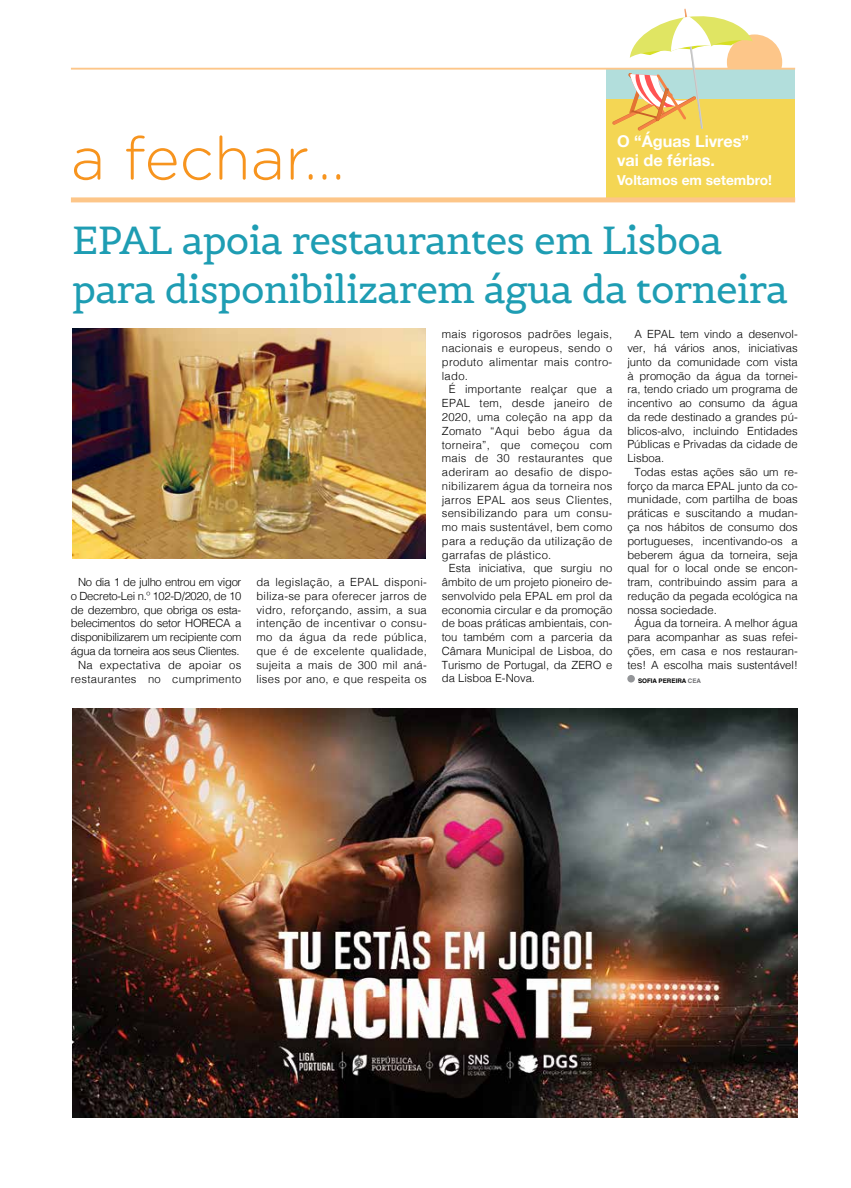
<style>
.page{position:relative;width:851px;height:1188px;background:#fff}
.page>*{position:absolute;margin:0;border:0;box-sizing:border-box;transform-origin:0 0}
.t1{font:300 60px "Gotham Rounded";color:#f7941e}
.t2{font:38.75px/48.8px "Belgrano";letter-spacing:-.02em;color:#1e9db3}
.t3{font:700 16.25px/18.8px "Helvetica Neue";color:#fff}
.t4{font:700 13.75px "Helvetica Neue";color:#fff}
.t5{font:300 11.25px/13.8px "Helvetica";color:#000;text-align:justify}
.t6{font:300 11.25px/13.8px "Helvetica";letter-spacing:-.025em;color:#000;text-align:right}
.t7{font:700 6.25px "Helvetica";color:#000}
.s1{color:#6d6e71}
</style>
<div class="page">
<div style="left:726px;top:34px;width:56px;height:56px;background:#fdc689;border-radius:50%"></div>
<div style="left:606px;top:99px;width:189px;height:98px;background:#f4d654"></div>
<div style="left:606px;top:70px;width:189px;height:29px;background:#b2dedc"></div>
<div style="left:71px;top:197px;width:724px;height:5px;background:#fdc689"></div>
<hr style="left:71px;top:68px;width:724px;height:2px;background:#fdc689">
<div style="left:627px;top:674px;width:7px;height:8px;background:#939598;border-radius:50%"></div>
<img style="left:72px;top:708px;width:725px;height:408px">
<img style="left:72px;top:329px;width:353px;height:229px">
<svg style="left:612px;top:9px;width:140px;height:122px"></svg>
<h1 class="t1" style="left:71px;top:118px;width:276px">a fechar...</h1>
<h3 class="t3" style="left:617px;top:132px;width:133px">O “Águas Livres” vai de férias.</h3>
<p class="t4" style="left:617px;top:169px;width:157px">Voltamos em setembro!</p>
<h2 class="t2" style="left:72px;top:216px;width:717px">EPAL apoia restaurantes em Lisboa para disponibilizarem água da torneira</h2>
<p class="t6" style="left:71px;top:574px;width:172px">No dia 1 de julho entrou em vigor o Decreto-Lei n.º 102-D/2020, de 10 de dezembro, que obriga os esta&shy;belecimentos do setor HORECA a disponibilizarem um recipiente com água da torneira aos seus Clientes.<br>Na expectativa de apoiar os restaurantes no cumprimento</p>
<p class="t5" style="left:256px;top:574px;width:172px">da legislação, a EPAL disponi&shy;biliza-se para oferecer jarros de vidro, reforçando, assim, a sua intenção de incentivar o consu&shy;mo da água da rede pública, que é de excelente qualidade, sujeita a mais de 300 mil aná&shy;lises por ano, e que respeita os</p>
<p class="t5" style="left:442px;top:327px;width:172px">mais rigorosos padrões legais, nacionais e europeus, sendo o produto alimentar mais contro&shy;lado.</p>
<p class="t5" style="left:442px;top:382px;width:172px;text-indent:7px">É importante realçar que a EPAL tem, desde janeiro de 2020, uma coleção na app da Zomato “Aqui bebo água da torneira”, que começou com mais de 30 restaurantes que aderiram ao desafio de dispo&shy;nibilizarem água da torneira nos jarros EPAL aos seus Clientes, sensibilizando para um consu&shy;mo mais sustentável, bem como para a redução da utilização de garrafas de plástico.</p>
<p class="t5" style="left:442px;top:560px;width:172px;text-indent:7px">Esta iniciativa, que surgiu no âmbito de um projeto pioneiro de&shy;senvolvido pela EPAL em prol da economia circular e da promoção de boas práticas ambientais, con&shy;tou também com a parceria da Câmara Municipal de Lisboa, do Turismo de Portugal, da ZERO e da Lisboa E-Nova.</p>
<p class="t5" style="left:627px;top:326px;width:172px;text-indent:7px">A EPAL tem vindo a desenvol&shy;ver, há vários anos, iniciativas junto da comunidade com vista à promoção da água da tornei&shy;ra, tendo criado um programa de incentivo ao consumo da água da rede destinado a grandes pú&shy;blicos-alvo, incluindo Entidades Públicas e Privadas da cidade de Lisboa.</p>
<p class="t5" style="left:627px;top:464px;width:172px;text-indent:7px">Todas estas ações são um re&shy;forço da marca EPAL junto da co&shy;munidade, com partilha de boas práticas e suscitando a mudan&shy;ça nos hábitos de consumo dos portugueses, incentivando-os a beberem água da torneira, seja qual for o local onde se encon&shy;tram, contribuindo assim para a redução da pegada ecológica na nossa sociedade.</p>
<p class="t5" style="left:627px;top:615px;width:172px;text-indent:7px">Água da torneira. A melhor água para acompanhar as suas refei&shy;ções, em casa e nos restauran&shy;tes! A escolha mais sustentável!</p>
<p class="t7" style="left:638px;top:675px;width:65px">SOFIA PEREIRA <span class="s1">CEA</span></p>
</div>
